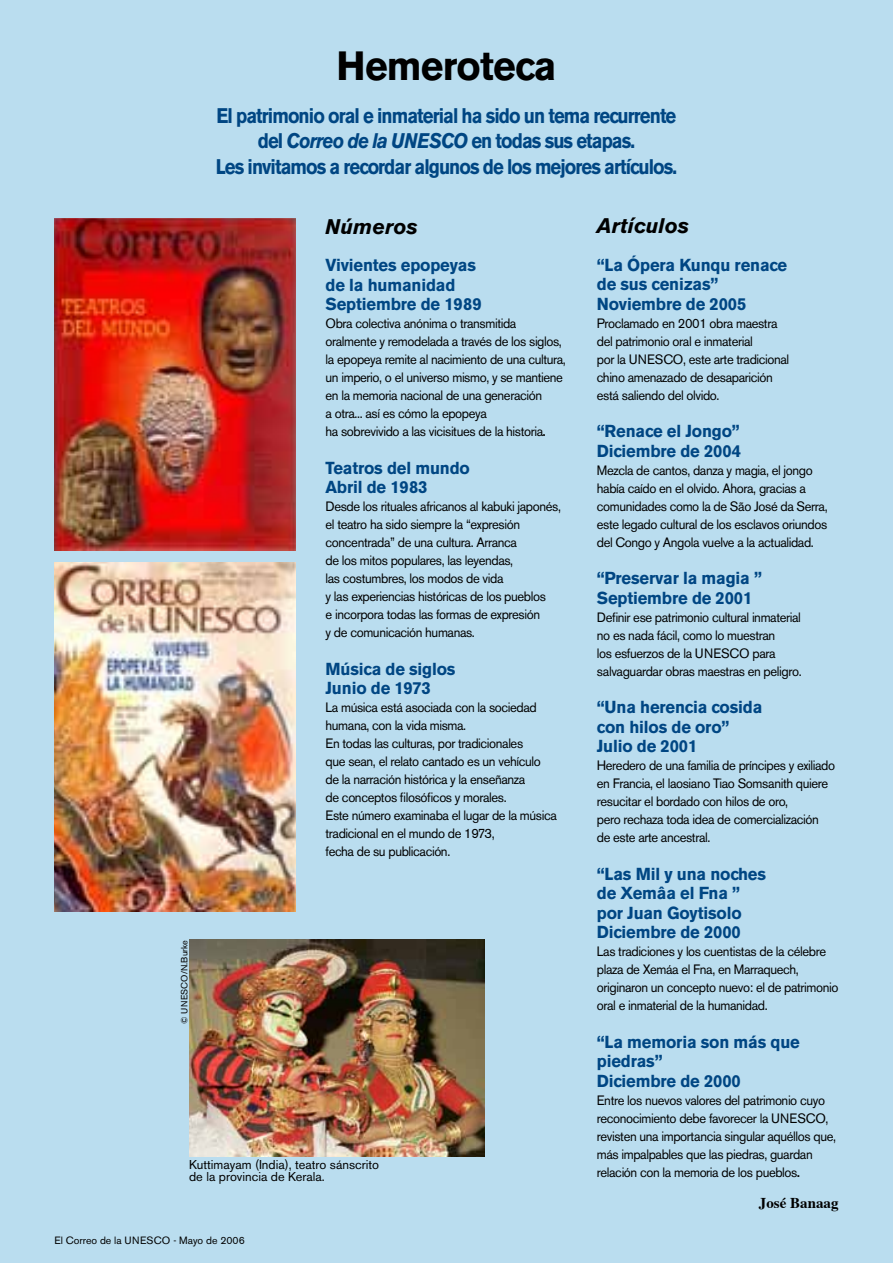
<style>
.page{position:relative;width:893px;height:1263px;background:#baddef}
.page>*{position:absolute;margin:0;border:0;box-sizing:border-box;transform-origin:0 0}
.t1{font:700 40.5px "Akzidenz Grotesk BE";color:#000;scale:.96 1}
.t2{font:700 21px/25.5px "Akzidenz Grotesk BE";letter-spacing:-.05em;color:#004683;text-align:center;scale:.88 1}
.t3{font:italic 700 21px "Akzidenz Grotesk BE";color:#000}
.t4{font:700 17.25px/19.5px "Akzidenz Grotesk BE";letter-spacing:-.01em;color:#004683;scale:.96 1}
.t5{font:700 15px "Times";color:#000}
.t6{font:13.5px/18px "Akzidenz Grotesk BE";letter-spacing:-.03em;color:#000;scale:.96 1}
.t7{font:12.75px/12px "Akzidenz Grotesk BE";color:#000}
.t8{font:10.5px "Akzidenz Grotesk BE";color:#000}
.t9{font:9px "Akzidenz Grotesk BE";letter-spacing:.02em;color:#000}
.s1{font-style:italic}
.s2{font-weight:500}
</style>
<div class="page">
<img style="left:189px;top:939px;width:296px;height:217px">
<img style="left:54px;top:218px;width:242px;height:332px">
<img style="left:54px;top:562px;width:242px;height:349px">
<h1 class="t1" style="left:337px;top:43px;width:230px">Hemeroteca</h1>
<h2 class="t2" style="left:216px;top:103px;width:526px">El patrimonio oral e inmaterial ha sido un tema recurrente del <span class="s1">Correo de la UNESCO</span> en todas sus etapas.<br>Les invitamos a recordar algunos de los mejores artículos.</h2>
<p class="t9" style="left:179px;top:1024px;width:85px;rotate:-90deg">© UNESCO/N.Burke</p>
<h2 class="t3" style="left:326px;top:214px;width:94px">Números</h2>
<p class="t4" style="left:326px;top:256px;width:164px">Vivientes epopeyas de la humanidad<br>Septiembre de 1989</p>
<p class="t6" style="left:326px;top:315px;width:252px">Obra colectiva anónima o transmitida oralmente y remodelada a través de los siglos, la epopeya remite al nacimiento de una cultura, un imperio, o el universo mismo, y se mantiene en la memoria nacional de una generación<br>a otra... así es cómo la epopeya<br>ha sobrevivido a las vicisitues de la historia<span class="s2">.</span></p>
<p class="t4" style="left:326px;top:458px;width:152px">Teatros del mundo<br>Abril de 1983</p>
<p class="t6" style="left:326px;top:498px;width:247px">Desde los rituales africanos al kabuki japonés, el teatro ha sido siempre la “expresión concentrada” de una cultura. Arranca<br>de los mitos populares, las leyendas,<br>las costumbres, los modos de vida<br>y las experiencias históricas de los pueblos<br>e incorpora todas las formas de expresión<br>y de comunicación humanas.</p>
<p class="t4" style="left:326px;top:659px;width:137px">Música de siglos<br>Junio de 1973</p>
<p class="t6" style="left:326px;top:699px;width:242px">La música está asociada con la sociedad humana, con la vida misma.<br>En todas las culturas, por tradicionales<br>que sean, el relato cantado es un vehículo de la narración histórica y la enseñanza<br>de conceptos filosóficos y morales.<br>Este número examinaba el lugar de la música tradicional en el mundo de 1973,<br>fecha de su publicación.</p>
<p class="t7" style="left:189px;top:1158px;width:191px">Kuttimayam (India), teatro sánscrito de la provincia de Kerala.</p>
<p class="t8" style="left:55px;top:1234px;width:192px">El Correo de la UNESCO - Mayo de 2006</p>
<h2 class="t3" style="left:597px;top:213px;width:94px">Artículos</h2>
<p class="t4" style="left:597px;top:255px;width:200px">“La Ópera Kunqu renace de sus cenizas”<br>Noviembre de 2005</p>
<p class="t6" style="left:597px;top:314px;width:202px">Proclamado en 2001 obra maestra del patrimonio oral e inmaterial<br>por la UNESCO, este arte tradicional chino amenazado de desaparición está saliendo del olvido.</p>
<p class="t4" style="left:597px;top:422px;width:152px">“Renace el Jongo”<br>Diciembre de 2004</p>
<p class="t6" style="left:597px;top:461px;width:242px">Mezcla de cantos, danza y magia, el jongo había caído en el olvido. Ahora, gracias a comunidades como la de São José da Serra, este legado cultural de los esclavos oriundos del Congo y Angola vuelve a la actualidad.</p>
<p class="t4" style="left:597px;top:569px;width:173px">“Preservar la magia ”<br>Septiembre de 2001</p>
<p class="t6" style="left:597px;top:608px;width:215px">Definir ese patrimonio cultural inmaterial no es nada fácil, como lo muestran<br>los esfuerzos de la UNESCO para salvaguardar obras maestras en peligro.</p>
<p class="t4" style="left:597px;top:698px;width:174px">“Una herencia cosida con hilos de oro”<br>Julio de 2001</p>
<p class="t6" style="left:597px;top:757px;width:250px">Heredero de una familia de príncipes y exiliado en Francia, el laosiano Tiao Somsanith quiere resucitar el bordado con hilos de oro,<br>pero rechaza toda idea de comercialización de este arte ancestral.</p>
<p class="t4" style="left:597px;top:864px;width:178px">“Las Mil y una noches de Xemâa el Fna ” por Juan Goytisolo<br>Diciembre de 2000</p>
<p class="t6" style="left:597px;top:943px;width:253px">Las tradiciones y los cuentistas de la célebre plaza de Xemáa el Fna, en Marraquech, originaron un concepto nuevo: el de patrimonio oral e inmaterial de la humanidad.</p>
<p class="t4" style="left:597px;top:1032px;width:213px">“La memoria son más que piedras”<br>Diciembre de 2000</p>
<p class="t6" style="left:597px;top:1091px;width:251px">Entre los nuevos valores del patrimonio cuyo reconocimiento debe favorecer la UNESCO, revisten una importancia singular aquéllos que, más impalpables que las piedras, guardan relación con la memoria de los pueblos<span class="s2">.</span></p>
<p class="t5" style="left:759px;top:1189px;width:81px">José Banaag</p>
</div>
